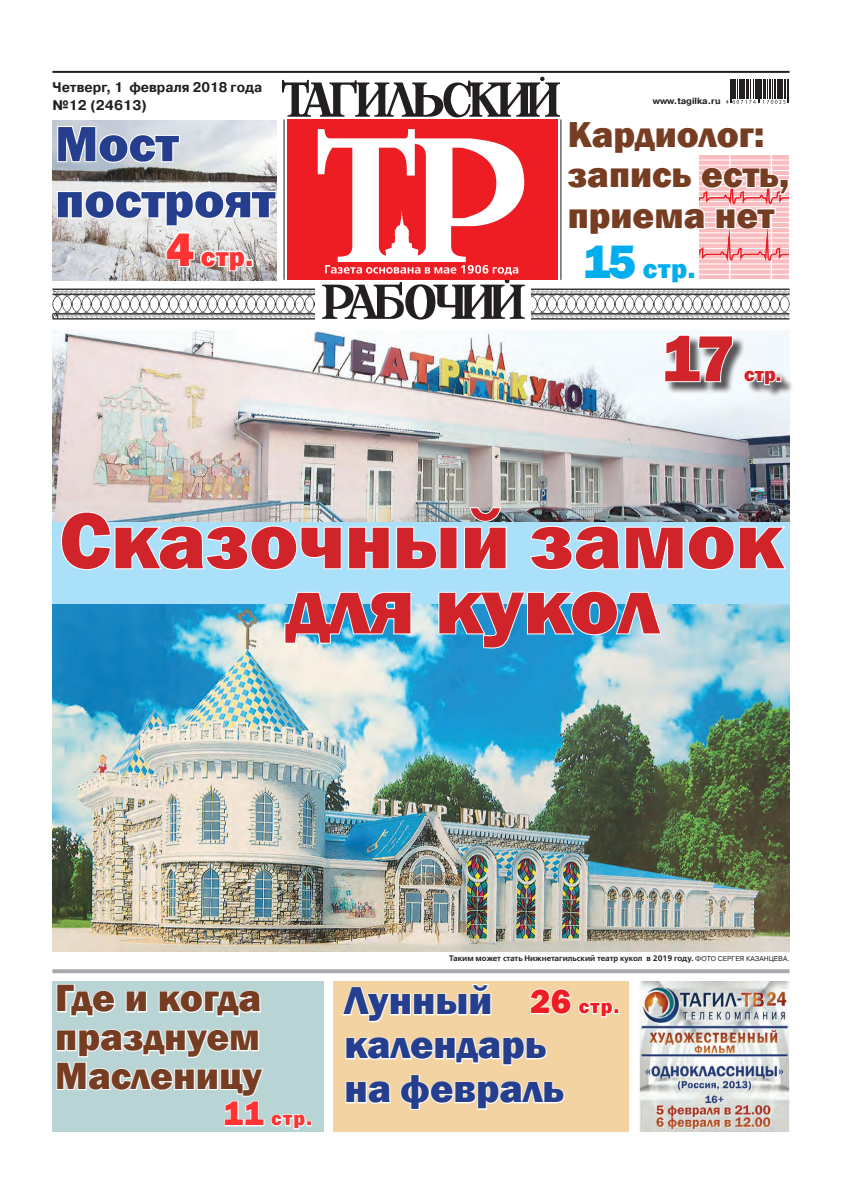
<style>
.page{position:relative;width:842px;height:1191px;background:#fff}
.page>*{position:absolute;margin:0;border:0;box-sizing:border-box;transform-origin:0 0}
.ЗАГОЛОВОК-30{font:800 82.1px "Franklin Gothic";color:#d1232a}
.ЗАГОЛОВОК_24{font:800 67px "Franklin Gothic";color:#d1232a}
.ЗАГОЛОВОК_18{font:800 51.1px/56.1px "Franklin Gothic";color:#253f8e}
.ЗАГОЛОВОК_18-2{font:800 40px/44px "Franklin Gothic";color:#253f8e}
.ЗАГОЛОВОК_18-3{font:800 39px/38.8px "Franklin Gothic";color:#763d22;text-align:justify}
.ЗАГОЛОВОК_18-4{font:800 37.1px/40.4px "Franklin Gothic";color:#763d22}
.ЗАГОЛОВОК_24-2{font:800 27.5px "Franklin Gothic";color:#00aeef}
.ЗАГОЛОВОК_24-3{font:800 27.5px "Franklin Gothic";color:#f33}
.ЗАГОЛОВОК_24-4{font:800 20px "Franklin Gothic";color:#ee1d23}
.ЗАГОЛОВОК_24-5{font:800 20px "Franklin Gothic";color:#f33}
.ЗАГОЛОВОК_24-6{font:800 20px "Franklin Gothic";color:#d1232a}
.АВТОПОДПИСЬ{font:700 14px "Pragmatica C";color:#231f20;scale:.95 1}
.АВТОПОДПИСЬ-2{font:700 14px "Pragmatica C";color:#231f20}
.АВТОПОДПИСЬ-3{font:700 9px "Pragmatica C";color:#231f20}
.ФОТОПОДПИСЬ{font:700 8px "Free Set C";color:#231f20}
.s1{font-size:48.2px}
.s2{font-family:"Pragmatica C";font-weight:400;font-size:7px}
.s3{font-size:35px}
</style>
<div class="page">
<div style="left:52px;top:519px;width:737px;height:87px;background:#aae0f9"></div>
<img style="left:52px;top:604px;width:737px;height:347px">
<hr style="left:52px;top:71px;width:737px;height:2px;background:#231f20">
<div style="left:52px;top:981px;width:271px;height:150px;background:#b8d4d4"></div>
<svg style="left:52px;top:969px;width:737px;height:4px;background:#acadb1"></svg>
<div style="left:333px;top:981px;width:295px;height:150px;background:#f3d3a1"></div>
<svg style="left:530px;top:988px;width:89px;height:30px"></svg>
<svg style="left:56px;top:984px;width:60px;height:33px"></svg>
<svg style="left:125px;top:991px;width:23px;height:22px"></svg>
<svg style="left:158px;top:990px;width:104px;height:27px"></svg>
<svg style="left:56px;top:1029px;width:256px;height:101px"></svg>
<svg style="left:342px;top:984px;width:150px;height:39px"></svg>
<svg style="left:345px;top:1037px;width:202px;height:29px"></svg>
<svg style="left:345px;top:1081px;width:47px;height:23px"></svg>
<svg style="left:400px;top:1074px;width:165px;height:37px"></svg>
<img style="left:52px;top:331px;width:737px;height:190px">
<div style="left:666px;top:336px;width:128px;height:62px;background:#231f20;opacity:.75"></div>
<svg style="left:663px;top:334px;width:71px;height:49px"></svg>
<svg style="left:742px;top:368px;width:39px;height:18px"></svg>
<svg style="left:60px;top:506px;width:448px;height:64px"></svg>
<svg style="left:530px;top:525px;width:256px;height:45px"></svg>
<svg style="left:283px;top:591px;width:129px;height:54px"></svg>
<svg style="left:437px;top:590px;width:226px;height:59px"></svg>
<img style="left:640px;top:981px;width:149px;height:150px">
<svg style="left:52px;top:77px;width:738px;height:242px"></svg>
<p class="АВТОПОДПИСЬ" style="left:52px;top:79px;width:222px">Четверг, 1 февраля 2018 года</p>
<p class="АВТОПОДПИСЬ-2" style="left:52px;top:97px;width:96px">№12 (24613)</p>
<p class="ЗАГОЛОВОК_18" style="left:55px;top:116px;width:221px">Мост построят</p>
<p class="ЗАГОЛОВОК_24-3" style="left:166px;top:238px;width:89px"><span class="s1">4</span> стр.</p>
<p class="АВТОПОДПИСЬ-3" style="left:653px;top:96px;width:69px">www.tagilka.ru</p>
<p class="ЗАГОЛОВОК_18-4" style="left:568px;top:114px;width:223px">Кардиолог: запись есть, приема нет</p>
<p class="ЗАГОЛОВОК_24-2" style="left:582px;top:251px;width:114px"><span class="s1">15</span> стр.</p>
<p class="ЗАГОЛОВОК_24" style="left:661px;top:315px;width:76px">17</p>
<p class="ЗАГОЛОВОК_24-6" style="left:744px;top:361px;width:38px">стр.</p>
<p class="ЗАГОЛОВОК-30" style="left:60px;top:487px;width:724px">Сказочный замок</p>
<p class="ЗАГОЛОВОК-30" style="left:286px;top:552px;width:374px">для кукол</p>
<p class="ФОТОПОДПИСЬ" style="left:449px;top:953px;width:342px">Таким может стать Нижнетагильский театр кукол в 2019 году. <span class="s2">ФОТО СЕРГЕЯ КАЗАНЦЕВА.</span></p>
<p class="ЗАГОЛОВОК_18-3" style="left:55px;top:978px;width:208px">Где и когда празднуем Масленицу</p>
<p class="ЗАГОЛОВОК_18-2" style="left:345px;top:979px;width:221px">Лунный календарь на февраль</p>
<p class="ЗАГОЛОВОК_24-4" style="left:530px;top:993px;width:91px"><span class="s3">26</span> стр.</p>
<p class="ЗАГОЛОВОК_24-5" style="left:223px;top:1105px;width:90px"><span class="s3">11</span> стр.</p>
</div>
